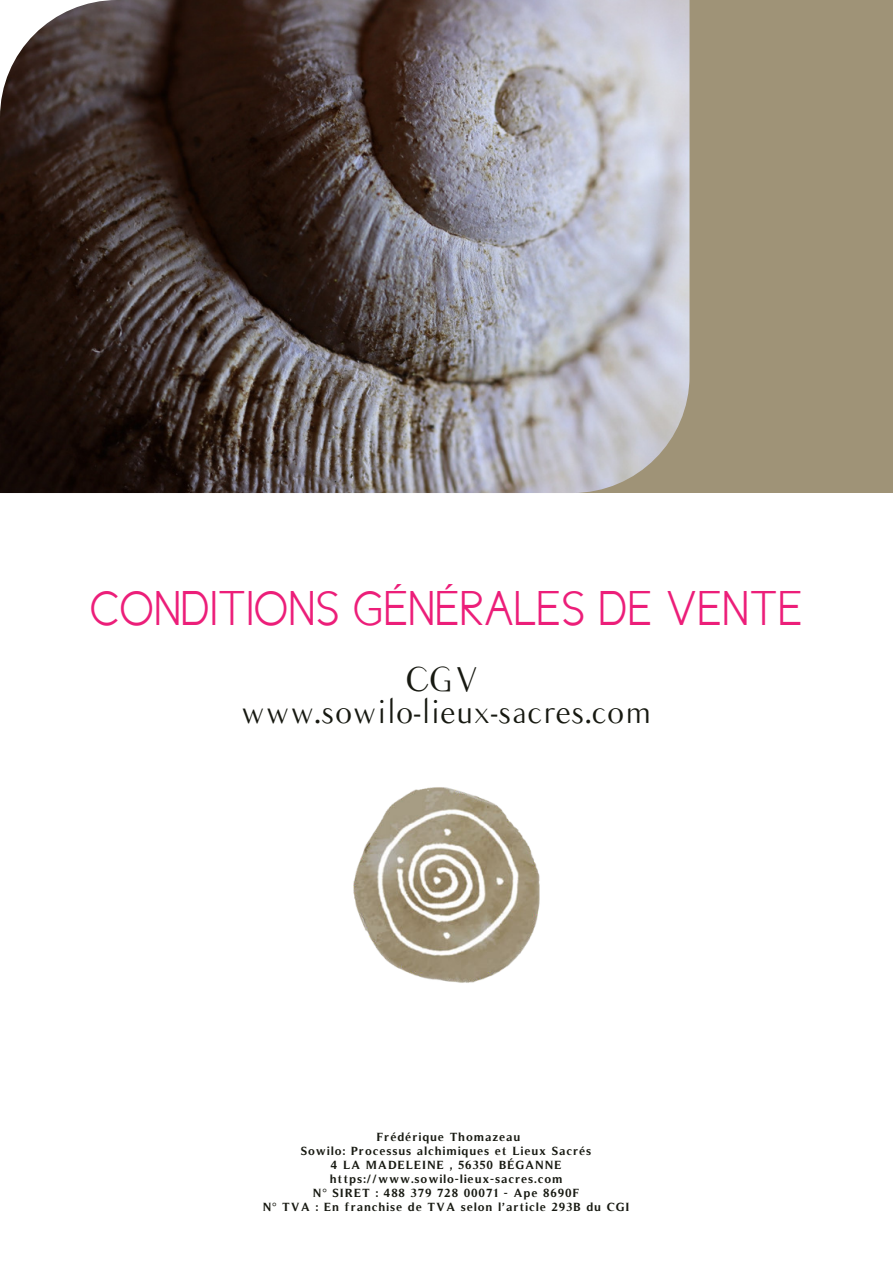
<style>
.page{position:relative;width:893px;height:1264px;background:#fff}
.page>*{position:absolute;margin:0;border:0;box-sizing:border-box;transform-origin:0 0}
.t1{font:49.5px "Cicle Semi";letter-spacing:.01em;color:#ec1e79}
.t2{font:33px/32.5px "Balham";letter-spacing:.01em;color:#171911;text-align:center}
.t3{font:700 12px/14px "Timeless";letter-spacing:.09em;color:#171911;text-align:center}
</style>
<div class="page">
<div style="left:576px;top:0;width:316px;height:493px;background:#9f9377"></div>
<img style="left:0;top:0;width:689px;height:493px">
<img style="left:325px;top:764px;width:242px;height:242px;border-radius:50%">
<h1 class="t1" style="left:90px;top:582px;width:713px">CONDITIONS GÉNÉRALES DE VENTE</h1>
<h2 class="t2" style="left:241px;top:661px;width:412px">CGV www.sowilo-lieux-sacres.com</h2>
<p class="t3" style="left:263px;top:1129px;width:368px">Frédérique Thomazeau<br>Sowilo: Processus alchimiques et Lieux Sacrés<br>4 LA MADELEINE , 56350 BÉGANNE https://www.sowilo-lieux-sacres.com<br>N° SIRET : 488 379 728 00071 - Ape 8690F<br>N° TVA : En franchise de TVA selon l’article 293B du CGI</p>
</div>
